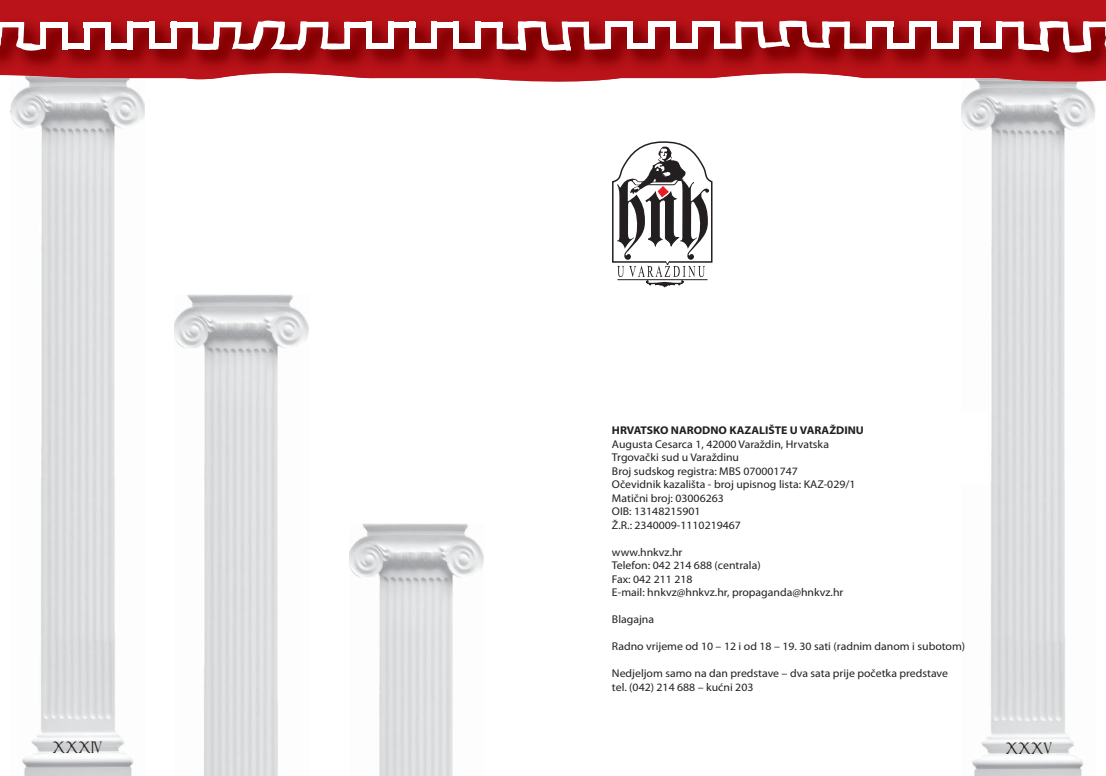
<style>
.page{position:relative;width:1106px;height:776px;background:#fff}
.page>*{position:absolute;margin:0;border:0;box-sizing:border-box;transform-origin:0 0}
.t1{font:15px "timesnewvespasian";color:#231f20}
.t2{font:11.25px/13.5px "Myriad Pro";color:#231f20;scale:1.05 1}
.t3{font:700 11.25px "Myriad Pro";color:#231f20;scale:1.05 1}
</style>
<div class="page">
<img style="left:11px;top:84px;width:134px;height:692px">
<img style="left:961px;top:84px;width:134px;height:692px">
<svg style="left:0;top:0;width:1106px;height:84px;fill:#ba1319"></svg>
<img style="left:0;top:10px;width:1106px;height:70px">
<svg style="left:0;top:22px;width:51px;height:35px"></svg>
<div style="left:40px;top:22px;width:28px;height:5px;background:#fff"></div>
<div style="left:62px;top:22px;width:6px;height:27px;background:#fff"></div>
<div style="left:62px;top:44px;width:27px;height:5px;background:#fff"></div>
<div style="left:84px;top:22px;width:5px;height:27px;background:#fff"></div>
<div style="left:84px;top:22px;width:27px;height:5px;background:#fff"></div>
<div style="left:106px;top:22px;width:5px;height:27px;background:#fff"></div>
<div style="left:106px;top:44px;width:27px;height:5px;background:#fff"></div>
<div style="left:127px;top:22px;width:6px;height:27px;background:#fff"></div>
<div style="left:127px;top:22px;width:27px;height:5px;background:#fff"></div>
<div style="left:149px;top:22px;width:5px;height:27px;background:#fff"></div>
<div style="left:149px;top:44px;width:27px;height:5px;background:#fff"></div>
<div style="left:171px;top:22px;width:5px;height:27px;background:#fff"></div>
<div style="left:171px;top:22px;width:27px;height:5px;background:#fff"></div>
<svg style="left:192px;top:17px;width:158px;height:38px"></svg>
<div style="left:344px;top:22px;width:28px;height:5px;background:#fff"></div>
<div style="left:366px;top:22px;width:6px;height:27px;background:#fff"></div>
<div style="left:366px;top:44px;width:27px;height:5px;background:#fff"></div>
<div style="left:388px;top:22px;width:5px;height:27px;background:#fff"></div>
<div style="left:388px;top:22px;width:27px;height:5px;background:#fff"></div>
<div style="left:410px;top:22px;width:5px;height:27px;background:#fff"></div>
<div style="left:410px;top:44px;width:27px;height:5px;background:#fff"></div>
<div style="left:431px;top:22px;width:6px;height:27px;background:#fff"></div>
<div style="left:431px;top:22px;width:27px;height:5px;background:#fff"></div>
<div style="left:453px;top:22px;width:5px;height:27px;background:#fff"></div>
<div style="left:453px;top:44px;width:27px;height:5px;background:#fff"></div>
<div style="left:475px;top:22px;width:5px;height:27px;background:#fff"></div>
<div style="left:475px;top:22px;width:27px;height:5px;background:#fff"></div>
<svg style="left:496px;top:20px;width:114px;height:35px"></svg>
<div style="left:605px;top:22px;width:27px;height:5px;background:#fff"></div>
<div style="left:627px;top:22px;width:5px;height:27px;background:#fff"></div>
<div style="left:627px;top:43px;width:27px;height:6px;background:#fff"></div>
<div style="left:648px;top:22px;width:6px;height:27px;background:#fff"></div>
<div style="left:648px;top:22px;width:28px;height:5px;background:#fff"></div>
<div style="left:670px;top:22px;width:6px;height:27px;background:#fff"></div>
<div style="left:670px;top:43px;width:27px;height:6px;background:#fff"></div>
<div style="left:692px;top:22px;width:5px;height:27px;background:#fff"></div>
<div style="left:692px;top:22px;width:27px;height:5px;background:#fff"></div>
<svg style="left:714px;top:20px;width:157px;height:33px"></svg>
<div style="left:866px;top:22px;width:5px;height:27px;background:#fff"></div>
<div style="left:866px;top:22px;width:27px;height:5px;background:#fff"></div>
<div style="left:887px;top:22px;width:6px;height:27px;background:#fff"></div>
<div style="left:887px;top:43px;width:28px;height:6px;background:#fff"></div>
<div style="left:909px;top:22px;width:6px;height:27px;background:#fff"></div>
<div style="left:909px;top:22px;width:27px;height:5px;background:#fff"></div>
<div style="left:931px;top:22px;width:5px;height:27px;background:#fff"></div>
<div style="left:931px;top:43px;width:27px;height:6px;background:#fff"></div>
<div style="left:953px;top:22px;width:5px;height:27px;background:#fff"></div>
<div style="left:953px;top:22px;width:27px;height:5px;background:#fff"></div>
<div style="left:974px;top:22px;width:6px;height:27px;background:#fff"></div>
<div style="left:974px;top:43px;width:27px;height:6px;background:#fff"></div>
<svg style="left:996px;top:20px;width:110px;height:37px"></svg>
<div style="left:906px;top:413px;width:82px;height:72px;background:#fff"></div>
<img style="left:174px;top:295px;width:134px;height:481px">
<img style="left:349px;top:524px;width:134px;height:252px">
<svg style="left:612px;top:141px;width:101px;height:147px"></svg>
<p class="t3" style="left:612px;top:426px;width:241px">HRVATSKO NARODNO KAZALIŠTE U VARAŽDINU</p>
<p class="t2" style="left:612px;top:438px;width:233px">Augusta Cesarca 1, 42000 Varaždin, Hrvatska<br>Trgovački sud u Varaždinu<br>Broj sudskog registra: MBS 070001747<br>Očevidnik kazališta - broj upisnog lista: KAZ-029/1<br>Matični broj: 03006263<br>OIB: 13148215901<br>Ž.R.: 2340009-1110219467</p>
<p class="t2" style="left:612px;top:546px;width:222px">www.hnkvz.hr<br>Telefon: 042 214 688 (centrala)<br>Fax: 042 211 218<br>E-mail: hnkvz@hnkvz.hr, propaganda@hnkvz.hr</p>
<p class="t2" style="left:612px;top:613px;width:42px">Blagajna</p>
<p class="t2" style="left:612px;top:640px;width:338px">Radno vrijeme od 10 – 12 i od 18 – 19. 30 sati (radnim danom i subotom)</p>
<p class="t2" style="left:612px;top:667px;width:322px">Nedjeljom samo na dan predstave – dva sata prije početka predstave tel. (042) 214 688 – kućni 203</p>
<h1 class="t1" style="left:53px;top:739px;width:51px">00015</h1>
<h1 class="t1" style="left:1005px;top:740px;width:48px">0005</h1>
</div>
